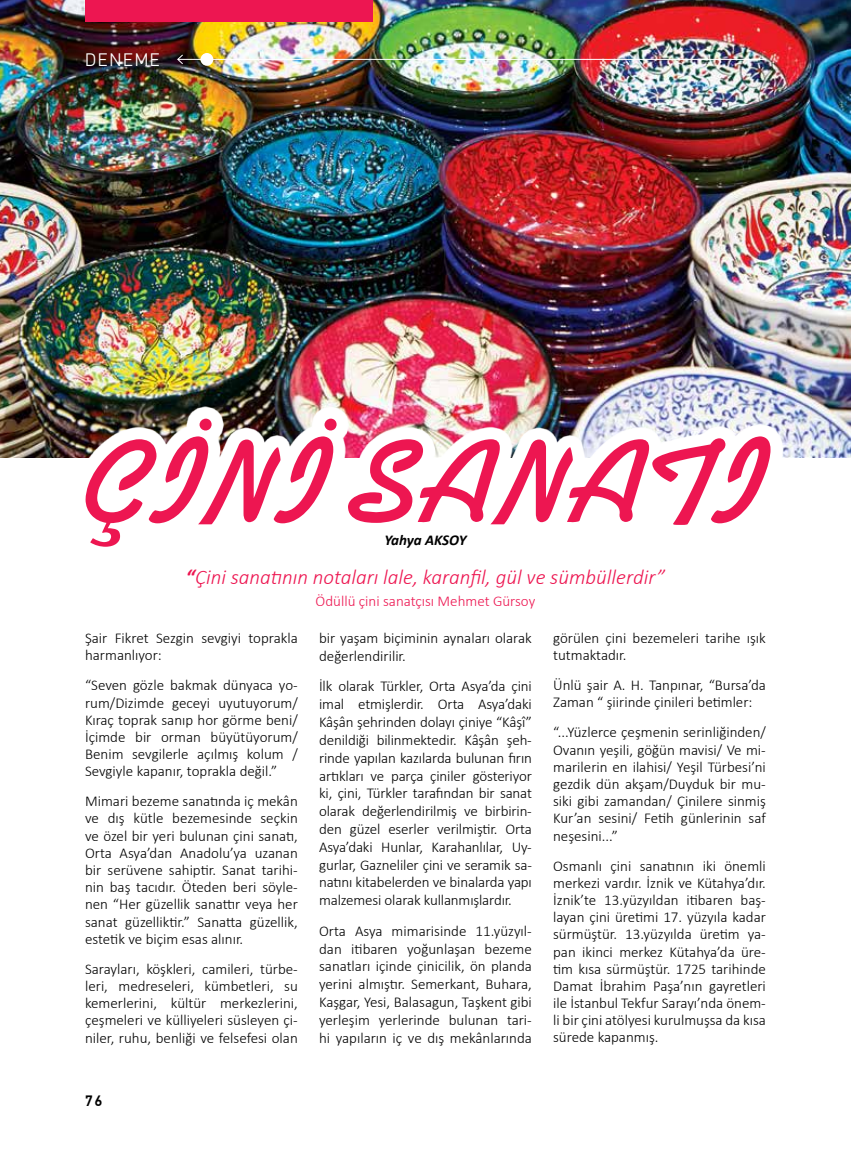
<style>
.page{position:relative;width:851px;height:1149px;background:#fff}
.page>*{position:absolute;margin:0;border:0;box-sizing:border-box;transform-origin:0 0}
.t1{font:700 118.5px "Koala";color:#ed1651}
.t2{font:italic 300 21px "Calibri";color:#ed1651}
.t3{font:300 18px "PF Din Text Pro";letter-spacing:.1em;color:#fff}
.t4{font:300 15px/17.2px "Calibri";color:#000;text-align:justify}
.t5{font:300 15px "Calibri";color:#ed1651}
.t6{font:italic 700 15px "Calibri";letter-spacing:-.005em;color:#000}
.t7{font:500 15px "PF Din Text Pro";color:#000}
.s1{font-weight:700}
</style>
<div class="page">
<img style="left:0;top:0;width:850px;height:457px">
<div style="left:85px;top:0;width:288px;height:21px;background:#ed1651"></div>
<div style="left:200px;top:53px;width:13px;height:13px;background:#fff;border-radius:50%"></div>
<hr style="left:178px;top:59px;width:587px;height:1px;background:#fff">
<svg style="left:177px;top:54px;width:6px;height:10px"></svg>
<img style="left:73px;top:406px;width:710px;height:52px">
<p class="t3" style="left:85px;top:50px;width:76px">DENEME</p>
<h1 class="t1" style="left:85px;top:411px;width:682px">ÇİNİ SANATI</h1>
<p class="t6" style="left:384px;top:529px;width:84px">Yahya AKSOY</p>
<h2 class="t2" style="left:186px;top:563px;width:480px"><span class="s1">“</span>Çini sanatının notaları lale, karanfil, gül ve sümbüllerdir”</h2>
<p class="t5" style="left:315px;top:591px;width:221px">Ödüllü çini sanatçısı Mehmet Gürsoy</p>
<p class="t4" style="left:85px;top:629px;width:214px">Şair Fikret Sezgin sevgiyi toprakla harmanlıyor:</p>
<p class="t4" style="left:85px;top:676px;width:214px">“Seven gözle bakmak dünyaca yo&shy;rum/Dizimde geceyi uyutuyorum/ Kıraç toprak sanıp hor görme beni/ İçimde bir orman büyütüyorum/ Benim sevgilerle açılmış kolum / Sevgiyle kapanır, toprakla değil.”</p>
<p class="t4" style="left:85px;top:792px;width:214px">Mimari bezeme sanatında iç mekân ve dış kütle bezemesinde seçkin ve özel bir yeri bulunan çini sanatı, Orta Asya’dan Anadolu’ya uzanan bir serüvene sahiptir. Sanat tarihi&shy;nin baş tacıdır. Öteden beri söyle&shy;nen “Her güzellik sanattır veya her sanat güzelliktir.” Sanatta güzellik, estetik ve biçim esas alınır.</p>
<p class="t4" style="left:85px;top:959px;width:214px">Sarayları, köşkleri, camileri, türbe&shy;leri, medreseleri, kümbetleri, su kemerlerini, kültür merkezlerini, çeşmeleri ve külliyeleri süsleyen çi&shy;niler, ruhu, benliği ve felsefesi olan</p>
<p class="t7" style="left:85px;top:1091px;width:19px">76</p>
<p class="t4" style="left:319px;top:629px;width:214px;line-height:17.9px">bir yaşam biçiminin aynaları olarak değerlendirilir.</p>
<p class="t4" style="left:319px;top:677px;width:214px;line-height:17.9px">İlk olarak Türkler, Orta Asya’da çini imal etmişlerdir. Orta Asya’daki Kâşân şehrinden dolayı çiniye “Kâşî” denildiği bilinmektedir. Kâşân şeh&shy;rinde yapılan kazılarda bulunan fırın artıkları ve parça çiniler gösteriyor ki, çini, Türkler tarafından bir sanat olarak değerlendirilmiş ve birbirin&shy;den güzel eserler verilmiştir. Orta Asya’daki Hunlar, Karahanlılar, Uy&shy;gurlar, Gazneliler çini ve seramik sa&shy;natını kitabelerden ve binalarda yapı malzemesi olarak kullanmışlardır.</p>
<p class="t4" style="left:319px;top:921px;width:214px;line-height:17.9px">Orta Asya mimarisinde 11.yüzyıl&shy;dan itibaren yoğunlaşan bezeme sanatları içinde çinicilik, ön planda yerini almıştır. Semerkant, Buhara, Kaşgar, Yesi, Balasagun, Taşkent gibi yerleşim yerlerinde bulunan tari&shy;hi yapıların iç ve dış mekânlarında</p>
<p class="t4" style="left:553px;top:629px;width:214px">görülen çini bezemeleri tarihe ışık tutmaktadır.</p>
<p class="t4" style="left:553px;top:676px;width:214px">Ünlü şair A. H. Tanpınar, “Bursa’da<br>Zaman “ şiirinde çinileri betimler:</p>
<p class="t4" style="left:553px;top:723px;width:214px">“...Yüzlerce çeşmenin serinliğinden/ Ovanın yeşili, göğün mavisi/ Ve mi&shy;marilerin en ilahisi/ Yeşil Türbesi’ni gezdik dün akşam/Duyduk bir mu&shy;siki gibi zamandan/ Çinilere sinmiş Kur’an sesini/ Fetih günlerinin saf neşesini...”</p>
<p class="t4" style="left:553px;top:856px;width:214px">Osmanlı çini sanatının iki önemli merkezi vardır. İznik ve Kütahya’dır.<br>İznik’te 13.yüzyıldan itibaren baş&shy;layan çini üretimi 17. yüzyıla kadar sürmüştür. 13.yüzyılda üretim ya&shy;pan ikinci merkez Kütahya’da üre&shy;tim kısa sürmüştür. 1725 tarihinde Damat İbrahim Paşa’nın gayretleri ile İstanbul Tekfur Sarayı’nda önem&shy;li bir çini atölyesi kurulmuşsa da kısa sürede kapanmış.</p>
</div>
